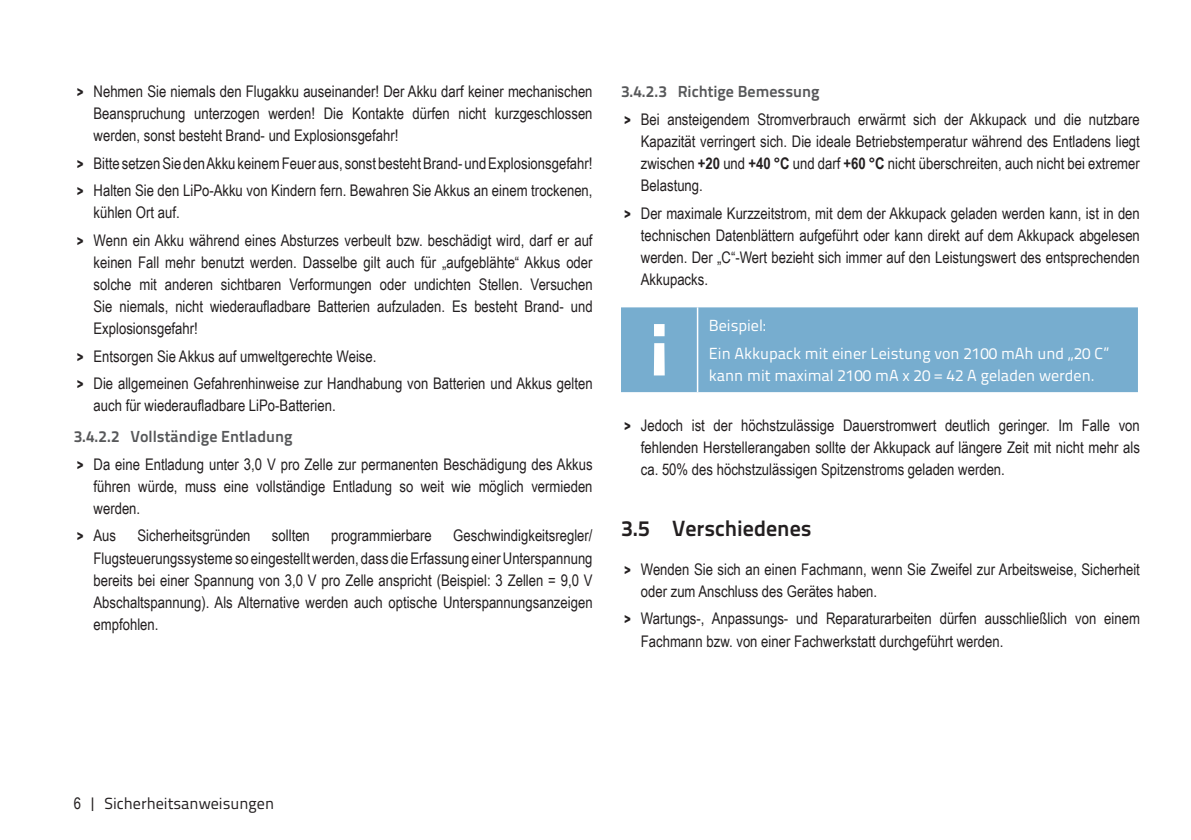
<style>
.page{position:relative;width:1191px;height:840px;background:#fff}
.page>*{position:absolute;margin:0;border:0;box-sizing:border-box;transform-origin:0 0}
.t1{font:700 22px "Titillium Text 22 L";color:#231f20}
.t2{font:16px/22px "Arial Narrow";color:#231f20;text-align:justify}
.t3{font:16px/27.6px "Titillium Text 22 L";color:#fff}
.t4{font:700 16px "Titillium Text 22 L";color:#57585a}
.t5{font:16px "Titillium Text 22 L";color:#231f20}
.s1{font-family:"Titillium Text 22 L";font-weight:800}
.s2{font-weight:700}
.s3{font-family:"Arial Narrow"}
</style>
<div class="page">
<div style="left:621px;top:307px;width:517px;height:85px;background:#77adcf"></div>
<hr style="left:697px;top:307px;width:1px;height:85px;background:#fff">
<svg style="left:654px;top:324px;width:10px;height:51px"></svg>
<p class="t2" style="left:94px;top:79px;width:500px;text-indent:-17px"><span class="s1">&gt;</span> Nehmen Sie niemals den Flugakku auseinander! Der Akku darf keiner mechanischen Beanspruchung unterzogen werden! Die Kontakte dürfen nicht kurzgeschlossen werden, sonst besteht Brand- und Explosionsgefahr!</p>
<p class="t2" style="left:77px;top:148px;width:517px;line-height:27.6px"><span class="s1">&gt;</span> Bitte setzen Sie den Akku keinem Feuer aus, sonst besteht Brand- und Explosionsgefahr! <span class="s1">&gt;</span> Halten Sie den LiPo-Akku von Kindern fern. Bewahren Sie Akkus an einem trockenen,</p>
<p class="t2" style="left:77px;top:198px;width:517px;line-height:27.6px;text-indent:17px">kühlen Ort auf.<br><span class="s1">&gt;</span> Wenn ein Akku während eines Absturzes verbeult bzw. beschädigt wird, darf er auf</p>
<p class="t2" style="left:94px;top:250px;width:500px">keinen Fall mehr benutzt werden. Dasselbe gilt auch für „aufgeblähte“ Akkus oder solche mit anderen sichtbaren Verformungen oder undichten Stellen. Versuchen Sie niemals, nicht wiederaufladbare Batterien aufzuladen. Es besteht Brand- und Explosionsgefahr!</p>
<p class="t2" style="left:77px;top:341px;width:517px;line-height:27.6px"><span class="s1">&gt;</span> Entsorgen Sie Akkus auf umweltgerechte Weise.<br><span class="s1">&gt;</span> Die allgemeinen Gefahrenhinweise zur Handhabung von Batterien und Akkus gelten</p>
<p class="t2" style="left:94px;top:394px;width:244px">auch für wiederaufladbare LiPo-Batterien.</p>
<p class="t4" style="left:74px;top:424px;width:220px">3.4.2.2 Vollständige Entladung</p>
<p class="t2" style="left:94px;top:452px;width:500px;text-indent:-17px"><span class="s1">&gt;</span> Da eine Entladung unter 3,0 V pro Zelle zur permanenten Beschädigung des Akkus führen würde, muss eine vollständige Entladung so weit wie möglich vermieden werden.</p>
<p class="t2" style="left:77px;top:524px;width:41px"><span class="s1">&gt;</span> Aus</p>
<p class="t2" style="left:137px;top:524px;width:115px">Sicherheitsgründen</p>
<p class="t2" style="left:272px;top:524px;width:39px">sollten</p>
<p class="t2" style="left:331px;top:524px;width:102px">programmierbare</p>
<p class="t2" style="left:94px;top:524px;width:500px;text-indent:360px">Geschwindigkeitsregler/ Flugsteuerungssysteme so eingestellt werden, dass die Erfassung einer Unterspannung bereits bei einer Spannung von 3,0 V pro Zelle anspricht (Beispiel: 3 Zellen = 9,0 V Abschaltspannung). Als Alternative werden auch optische Unterspannungsanzeigen empfohlen.</p>
<p class="t4" style="left:621px;top:79px;width:200px">3.4.2.3 Richtige Bemessung</p>
<p class="t2" style="left:641px;top:107px;width:500px;text-indent:-17px"><span class="s1">&gt;</span> Bei ansteigendem Stromverbrauch erwärmt sich der Akkupack und die nutzbare Kapazität verringert sich. Die ideale Betriebstemperatur während des Entladens liegt zwischen <span class="s2">+20</span> und <span class="s2">+40 °C</span> und darf <span class="s2">+60 °C</span> nicht überschreiten, auch nicht bei extremer Belastung.</p>
<p class="t2" style="left:641px;top:201px;width:500px;text-indent:-17px"><span class="s1">&gt;</span> Der maximale Kurzzeitstrom, mit dem der Akkupack geladen werden kann, ist in den technischen Datenblättern aufgeführt oder kann direkt auf dem Akkupack abgelesen werden. Der „C“-Wert bezieht sich immer auf den Leistungswert des entsprechenden Akkupacks.</p>
<p class="t3" style="left:709px;top:310px;width:402px">Beispiel:<br>Ein Akkupack mit einer Leistung von 2100 mAh und „20 C”</p>
<p class="t3" style="left:709px;top:360px;width:387px">kann mit maximal 2100 mA x 20 = 42 A geladen werden.</p>
<p class="t2" style="left:641px;top:413px;width:500px;text-indent:-17px"><span class="s1">&gt;</span> Jedoch ist der höchstzulässige Dauerstromwert deutlich geringer. Im Falle von fehlenden Herstellerangaben sollte der Akkupack auf längere Zeit mit nicht mehr als ca. 50% des höchstzulässigen Spitzenstroms geladen werden.</p>
<h1 class="t1" style="left:621px;top:510px;width:192px">3.5 Verschiedenes</h1>
<p class="t2" style="left:641px;top:557px;width:500px;text-indent:-17px"><span class="s1">&gt;</span> Wenden Sie sich an einen Fachmann, wenn Sie Zweifel zur Arbeitsweise, Sicherheit oder zum Anschluss des Gerätes haben.</p>
<p class="t2" style="left:641px;top:607px;width:500px;text-indent:-17px"><span class="s1">&gt;</span> Wartungs-, Anpassungs- und Reparaturarbeiten dürfen ausschließlich von einem<br>Fachmann bzw. von einer Fachwerkstatt durchgeführt werden.</p>
<p class="t5" style="left:74px;top:791px;width:202px"><span class="s3">6</span> | Sicherheitsanweisungen</p>
</div>
